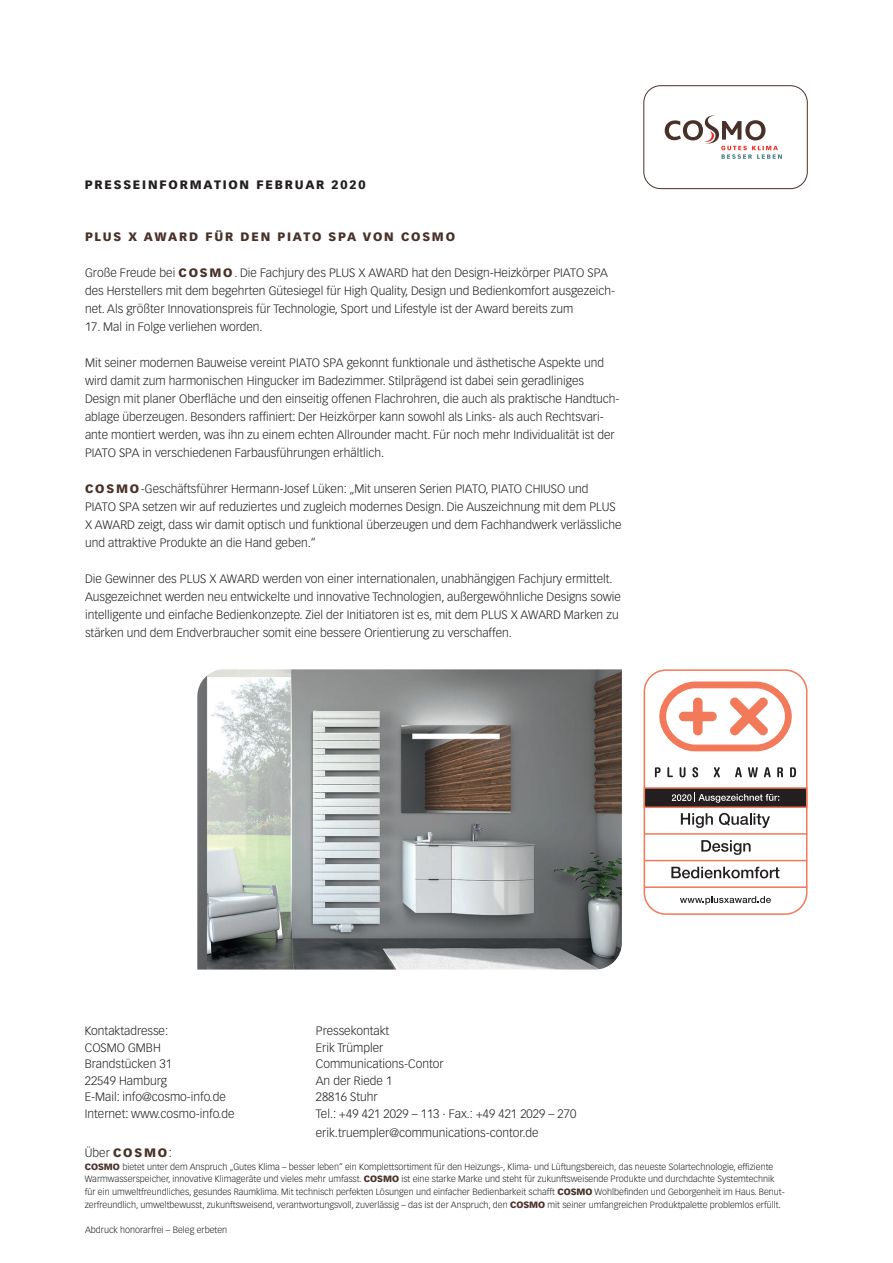
<style>
.page{position:relative;width:893px;height:1263px;background:#fff}
.page>*{position:absolute;margin:0;border:0;box-sizing:border-box;transform-origin:0 0}
.t1{font:300 12px/18px "Vectora LH";color:#231f20}
.t2{font:900 12px "Vectora LH";letter-spacing:.15em;color:#483128}
.t3{font:900 12px "Vectora LH";letter-spacing:.15em;color:#231f20}
.t4{font:300 9px/12.8px "Vectora LH";color:#231f20}
.s1{font-weight:900;color:#483128}
.s2{font-family:"Akko Pro"}
</style>
<div class="page">
<div style="left:644px;top:85px;width:163px;height:104px;border:1px solid #483128;border-radius:17px"></div>
<svg style="left:665px;top:115px;width:117px;height:44px"></svg>
<img style="left:197px;top:669px;width:425px;height:300px">
<div style="left:644px;top:669px;width:163px;height:246px;border:2px solid #f3795b;border-radius:22px"></div>
<svg style="left:655px;top:767px;width:6px;height:10px"></svg>
<svg style="left:667px;top:767px;width:6px;height:10px"></svg>
<svg style="left:680px;top:767px;width:5px;height:10px"></svg>
<svg style="left:692px;top:767px;width:6px;height:10px"></svg>
<svg style="left:714px;top:767px;width:6px;height:10px"></svg>
<svg style="left:735px;top:767px;width:7px;height:10px"></svg>
<svg style="left:748px;top:767px;width:10px;height:10px"></svg>
<svg style="left:764px;top:767px;width:7px;height:10px"></svg>
<svg style="left:777px;top:767px;width:6px;height:10px"></svg>
<svg style="left:790px;top:767px;width:6px;height:10px"></svg>
<svg style="left:659px;top:681px;width:133px;height:70px"></svg>
<hr style="left:644px;top:833px;width:163px;height:2px;background:#f3795b">
<hr style="left:644px;top:860px;width:163px;height:1px;background:#f3795b">
<hr style="left:644px;top:886px;width:163px;height:2px;background:#f3795b">
<svg style="left:680px;top:896px;width:91px;height:9px"></svg>
<svg style="left:681px;top:813px;width:32px;height:15px"></svg>
<svg style="left:719px;top:813px;width:51px;height:15px"></svg>
<svg style="left:671px;top:867px;width:108px;height:11px"></svg>
<svg style="left:701px;top:840px;width:50px;height:15px"></svg>
<div style="left:644px;top:788px;width:163px;height:19px;background:#231f20"></div>
<div style="left:644px;top:787px;width:163px;height:21px;border:1px solid #f3795b"></div>
<svg style="left:672px;top:793px;width:107px;height:10px"></svg>
<p class="t3" style="left:85px;top:177px;width:282px">PRESSEINFORMATION FEBRUAR 2020</p>
<p class="t2" style="left:85px;top:230px;width:372px">PLUS X AWARD FÜR DEN PIATO SPA VON COSMO</p>
<p class="t1" style="left:85px;top:264px;width:532px">Große Freude bei <span class="s1">COSMO</span>. Die Fachjury des PLUS X AWARD hat den Design-Heizkörper PIATO SPA des Herstellers mit dem begehrten Gütesiegel für High Quality, Design und Bedienkomfort ausgezeich&shy;net. Als größter Innovationspreis für Technologie, Sport und Lifestyle ist der Award bereits zum</p>
<p class="t1" style="left:85px;top:318px;width:179px">17. Mal in Folge verliehen worden.</p>
<p class="t1" style="left:85px;top:354px;width:536px">Mit seiner modernen Bauweise vereint PIATO SPA gekonnt funktionale und ästhetische Aspekte und wird damit zum harmonischen Hingucker im Badezimmer. Stilprägend ist dabei sein geradliniges Design mit planer Oberfläche und den einseitig offenen Flachrohren, die auch als praktische Handtuch&shy;ablage überzeugen. Besonders raffiniert: Der Heizkörper kann sowohl als Links- als auch Rechtsvari&shy;ante montiert werden, was ihn zu einem echten Allrounder macht. Für noch mehr Individualität ist der PIATO SPA in verschiedenen Farbausführungen erhältlich.</p>
<p class="t1" style="left:85px;top:480px;width:538px"><span class="s1">COSMO</span>-Geschäftsführer Hermann-Josef Lüken: „Mit unseren Serien PIATO, PIATO CHIUSO und PIATO SPA setzen wir auf reduziertes und zugleich modernes Design. Die Auszeichnung mit dem PLUS X AWARD zeigt, dass wir damit optisch und funktional überzeugen und dem Fachhandwerk verlässliche und attraktive Produkte an die Hand geben.“</p>
<p class="t1" style="left:85px;top:570px;width:537px">Die Gewinner des PLUS X AWARD werden von einer internationalen, unabhängigen Fachjury ermittelt.<br>Ausgezeichnet werden neu entwickelte und innovative Technologien, außergewöhnliche Designs sowie intelligente und einfache Bedienkonzepte. Ziel der Initiatoren ist es, mit dem PLUS X AWARD Marken zu stärken und dem Endverbraucher somit eine bessere Orientierung zu verschaffen.</p>
<p class="t1" style="left:85px;top:1022px;width:85px">Kontaktadresse:</p>
<p class="t1" style="left:316px;top:1022px;width:75px">Pressekontakt</p>
<p class="t1" style="left:85px;top:1039px;width:78px">COSMO GMBH</p>
<p class="t1" style="left:316px;top:1039px;width:69px">Erik Trümpler</p>
<p class="t1" style="left:85px;top:1055px;width:89px">Brandstücken 31</p>
<p class="t1" style="left:316px;top:1055px;width:129px">Communications-Contor</p>
<p class="t1" style="left:85px;top:1072px;width:84px">22549 Hamburg</p>
<p class="t1" style="left:316px;top:1072px;width:78px">An der Riede 1</p>
<p class="t1" style="left:85px;top:1088px;width:143px">E-Mail: info@cosmo-info.de</p>
<p class="t1" style="left:316px;top:1088px;width:63px">28816 Stuhr</p>
<p class="t1" style="left:85px;top:1105px;width:151px">Internet: www.cosmo-info.de</p>
<p class="t1" style="left:316px;top:1104px;width:262px;line-height:19.5px">Tel.: +49 421 2029 – 113 <span class="s2">·</span> Fax.: +49 421 2029 – 270 erik.truempler@communications-contor.de</p>
<p class="t1" style="left:85px;top:1144px;width:89px">Über <span class="s1">COSMO</span>:</p>
<p class="t4" style="left:85px;top:1160px;width:701px"><span class="s1">COSMO</span> bietet unter dem Anspruch „Gutes Klima – besser leben“ ein Komplettsortiment für den Heizungs-, Klima- und Lüftungsbereich, das neueste Solartechnologie, effiziente Warmwasserspeicher, innovative Klimageräte und vieles mehr umfasst. <span class="s1">COSMO</span> ist eine starke Marke und steht für zukunftsweisende Produkte und durchdachte Systemtechnik für ein umweltfreundliches, gesundes Raumklima. Mit technisch perfekten Lösungen und einfacher Bedienbarkeit schafft <span class="s1">COSMO</span> Wohlbefinden und Geborgenheit im Haus. Benut&shy;zerfreundlich, umweltbewusst, zukunftsweisend, verantwortungsvoll, zuverlässig – das ist der Anspruch, den <span class="s1">COSMO</span> mit seiner umfangreichen Produktpalette problemlos erfüllt.</p>
<p class="t4" style="left:85px;top:1223px;width:144px">Abdruck honorarfrei – Beleg erbeten</p>
</div>
